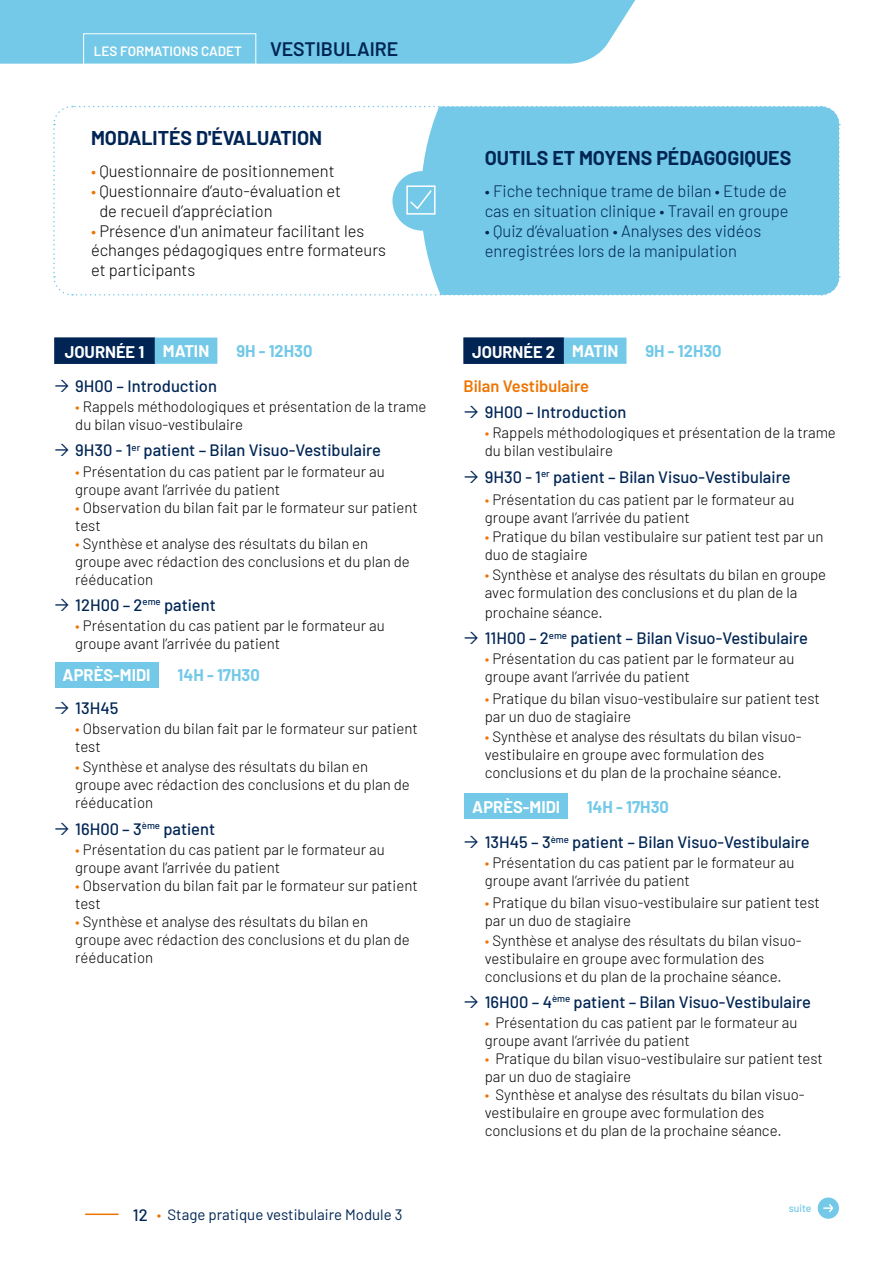
<style>
.page{position:relative;width:893px;height:1263px;background:#fff}
.page>*{position:absolute;margin:0;border:0;box-sizing:border-box;transform-origin:0 0}
.t1{font:700 19.5px "Barlow";color:#002554}
.t2{font:600 19.5px "Barlow";color:#002554}
.t3{font:500 16.5px "Barlow";color:#002554}
.t4{font:300 16.5px/19.8px "Barlow";color:#000}
.t5{font:300 16.5px/19.8px "Barlow";color:#002554}
.t6{font:700 16.5px "Barlow";color:#fff}
.t7{font:700 16.5px "Barlow";color:#73c9e7}
.t8{font:600 16.5px "Barlow";color:#ee7402}
.t9{font:300 15px/18px "Barlow";color:#000}
.t10{font:15px "Barlow";color:#002554}
.t11{font:600 13.5px "Barlow";color:#fff}
.t12{font:500 10.5px "Barlow";color:#73c9e7}
.s1{color:#ee7402}
.s2{font-weight:300;color:#ee7402}
</style>
<div class="page">
<hr style="left:86px;top:1213px;width:32px;height:2px;background:#ee7402">
<div style="left:54px;top:338px;width:101px;height:26px;background:#002554;border:1px solid #002554"></div>
<div style="left:463px;top:338px;width:101px;height:26px;background:#002554;border:1px solid #002554"></div>
<div style="left:155px;top:338px;width:62px;height:26px;background:#73c9e7;border:2px solid #73c9e7"></div>
<div style="left:564px;top:338px;width:62px;height:26px;background:#73c9e7;border:2px solid #73c9e7"></div>
<div style="left:464px;top:793px;width:104px;height:26px;background:#73c9e7"></div>
<div style="left:55px;top:662px;width:103px;height:25px;background:#73c9e7"></div>
<div style="left:818px;top:1197px;width:21px;height:22px;background:#73c9e7;border-radius:50%"></div>
<svg style="left:823px;top:1204px;width:11px;height:9px"></svg>
<svg style="left:53px;top:105px;width:787px;height:191px"></svg>
<div style="left:0;top:0;width:636px;height:64px;background:#73c9e7"></div>
<div style="left:83px;top:33px;width:173px;height:32px;border:1px solid #fff"></div>
<p class="t11" style="left:94px;top:41px;width:150px">LES FORMATIONS CADET</p>
<h1 class="t2" style="left:270px;top:34px;width:130px">VESTIBULAIRE</h1>
<h1 class="t1" style="left:91px;top:123px;width:233px">MODALITÉS D'ÉVALUATION</h1>
<p class="t4" style="left:91px;top:160px;width:245px"><span class="s1">•</span> Questionnaire de positionnement</p>
<p class="t4" style="left:99px;top:180px;width:243px;text-indent:-8px"><span class="s1">•</span> Questionnaire d’auto-évaluation et de recueil d’appréciation</p>
<p class="t4" style="left:91px;top:219px;width:297px"><span class="s1">•</span> Présence d'un animateur facilitant les échanges pédagogiques entre formateurs et participants</p>
<h1 class="t1" style="left:485px;top:143px;width:308px">OUTILS ET MOYENS PÉDAGOGIQUES</h1>
<p class="t5" style="left:485px;top:180px;width:305px">• Fiche technique trame de bilan • Etude de cas en situation clinique • Travail en groupe</p>
<p class="t5" style="left:485px;top:220px;width:278px">• Quiz d’évaluation • Analyses des vidéos enregistrées lors de la manipulation</p>
<p class="t6" style="left:65px;top:339px;width:146px">JOURNÉE 1 MATIN</p>
<p class="t6" style="left:472px;top:339px;width:148px">JOURNÉE 2 MATIN</p>
<p class="t7" style="left:236px;top:339px;width:78px">9H - 12H30</p>
<p class="t7" style="left:645px;top:339px;width:78px">9H - 12H30</p>
<p class="t3" style="left:75px;top:374px;width:143px">9H00 – Introduction</p>
<p class="t9" style="left:75px;top:397px;width:353px"><span class="s1">•</span> Rappels méthodologiques et présentation de la trame du bilan visuo-vestibulaire</p>
<p class="t3" style="left:75px;top:438px;width:307px">9H30 - 1<sup>er</sup> patient – Bilan Visuo-Vestibulaire</p>
<p class="t9" style="left:75px;top:461px;width:311px"><span class="s1">•</span> Présentation du cas patient par le formateur au groupe avant l’arrivée du patient</p>
<p class="t9" style="left:75px;top:497px;width:344px"><span class="s1">•</span> Observation du bilan fait par le formateur sur patient test</p>
<p class="t9" style="left:75px;top:533px;width:336px"><span class="s1">•</span> Synthèse et analyse des résultats du bilan en groupe avec rédaction des conclusions et du plan de rééducation</p>
<p class="t3" style="left:75px;top:593px;width:142px">12H00 – 2<sup>eme</sup> patient</p>
<p class="t9" style="left:75px;top:615px;width:311px"><span class="s1">•</span> Présentation du cas patient par le formateur au groupe avant l’arrivée du patient</p>
<p class="t6" style="left:63px;top:663px;width:89px">APRÈS-MIDI</p>
<p class="t7" style="left:178px;top:663px;width:84px">14H - 17H30</p>
<p class="t3" style="left:75px;top:696px;width:45px">13H45</p>
<p class="t9" style="left:75px;top:719px;width:344px"><span class="s1">•</span> Observation du bilan fait par le formateur sur patient test</p>
<p class="t9" style="left:75px;top:757px;width:336px"><span class="s1">•</span> Synthèse et analyse des résultats du bilan en groupe avec rédaction des conclusions et du plan de rééducation</p>
<p class="t3" style="left:75px;top:817px;width:141px">16H00 – 3<sup>ème</sup> patient</p>
<p class="t9" style="left:75px;top:839px;width:311px"><span class="s1">•</span> Présentation du cas patient par le formateur au groupe avant l’arrivée du patient</p>
<p class="t9" style="left:75px;top:875px;width:344px"><span class="s1">•</span> Observation du bilan fait par le formateur sur patient test</p>
<p class="t9" style="left:75px;top:911px;width:336px"><span class="s1">•</span> Synthèse et analyse des résultats du bilan en groupe avec rédaction des conclusions et du plan de rééducation</p>
<p class="t3" style="left:133px;top:1203px;width:16px">12</p>
<p class="t10" style="left:157px;top:1204px;width:247px"><span class="s2">•</span> Stage pratique vestibulaire Module 3</p>
<p class="t8" style="left:463px;top:374px;width:127px">Bilan Vestibulaire</p>
<p class="t3" style="left:485px;top:400px;width:143px">9H00 – Introduction</p>
<p class="t9" style="left:485px;top:423px;width:353px"><span class="s1">•</span> Rappels méthodologiques et présentation de la trame du bilan vestibulaire</p>
<p class="t3" style="left:485px;top:465px;width:307px">9H30 - 1<sup>er</sup> patient – Bilan Visuo-Vestibulaire</p>
<p class="t9" style="left:485px;top:489px;width:311px"><span class="s1">•</span> Présentation du cas patient par le formateur au groupe avant l’arrivée du patient</p>
<p class="t9" style="left:485px;top:527px;width:340px"><span class="s1">•</span> Pratique du bilan vestibulaire sur patient test par un duo de stagiaire</p>
<p class="t9" style="left:485px;top:565px;width:343px"><span class="s1">•</span> Synthèse et analyse des résultats du bilan en groupe avec formulation des conclusions et du plan de la</p>
<p class="t9" style="left:485px;top:602px;width:119px">prochaine séance.</p>
<p class="t3" style="left:485px;top:626px;width:325px">11H00 – 2<sup>eme</sup> patient – Bilan Visuo-Vestibulaire</p>
<p class="t9" style="left:485px;top:648px;width:311px"><span class="s1">•</span> Présentation du cas patient par le formateur au groupe avant l’arrivée du patient</p>
<p class="t9" style="left:485px;top:688px;width:337px"><span class="s1">•</span> Pratique du bilan visuo-vestibulaire sur patient test par un duo de stagiaire</p>
<p class="t9" style="left:485px;top:726px;width:318px"><span class="s1">•</span> Synthèse et analyse des résultats du bilan visuo&shy;vestibulaire en groupe avec formulation des conclusions et du plan de la prochaine séance.</p>
<p class="t6" style="left:472px;top:795px;width:89px">APRÈS-MIDI</p>
<p class="t7" style="left:587px;top:795px;width:84px">14H - 17H30</p>
<p class="t3" style="left:485px;top:830px;width:326px">13H45 – 3<sup>ème</sup> patient – Bilan Visuo-Vestibulaire</p>
<p class="t9" style="left:485px;top:852px;width:311px"><span class="s1">•</span> Présentation du cas patient par le formateur au groupe avant l’arrivée du patient</p>
<p class="t9" style="left:485px;top:892px;width:337px"><span class="s1">•</span> Pratique du bilan visuo-vestibulaire sur patient test par un duo de stagiaire</p>
<p class="t9" style="left:485px;top:930px;width:318px"><span class="s1">•</span> Synthèse et analyse des résultats du bilan visuo&shy;vestibulaire en groupe avec formulation des conclusions et du plan de la prochaine séance.</p>
<p class="t3" style="left:485px;top:990px;width:328px">16H00 – 4<sup>ème</sup> patient – Bilan Visuo-Vestibulaire</p>
<p class="t9" style="left:485px;top:1012px;width:314px"><span class="s1">•</span> Présentation du cas patient par le formateur au groupe avant l’arrivée du patient</p>
<p class="t9" style="left:485px;top:1048px;width:340px"><span class="s1">•</span> Pratique du bilan visuo-vestibulaire sur patient test par un duo de stagiaire</p>
<p class="t9" style="left:485px;top:1084px;width:321px"><span class="s1">•</span> Synthèse et analyse des résultats du bilan visuo&shy;vestibulaire en groupe avec formulation des conclusions et du plan de la prochaine séance.</p>
<p class="t12" style="left:789px;top:1201px;width:24px">suite</p>
</div>
